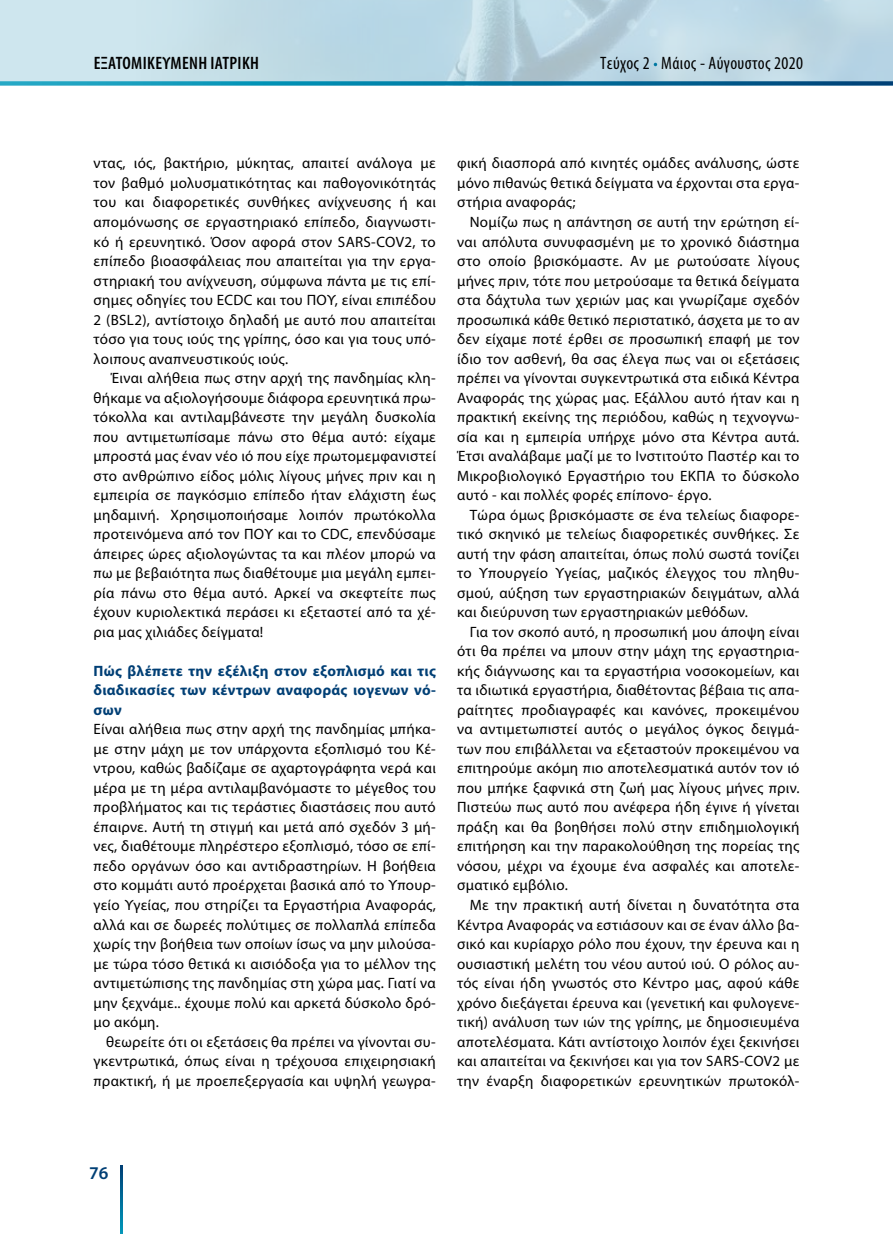
<style>
.page{position:relative;width:893px;height:1234px;background:#fff}
.page>*{position:absolute;margin:0;border:0;box-sizing:border-box;transform-origin:0 0}
.t1{font:condensed 18px "Myriad Pro";letter-spacing:.02em;color:#000}
.t2{font:600 condensed 18px "Myriad Pro";letter-spacing:.02em;color:#000}
.t3{font:600 18px "Myriad Pro";color:#003f75}
.t4{font:15px/19.5px "Myriad Pro";letter-spacing:.02em;color:#000;text-align:justify}
.t5{font:700 15px/19.5px "Myriad Pro";letter-spacing:.02em;color:#003f75;text-align:justify}
.s1{color:#fff}
</style>
<div class="page">
<svg style="left:0;top:81px;width:893px;height:4px;background:#137fa6"></svg>
<svg style="left:121px;top:1165px;width:2px;height:68px"></svg>
<p class="t2" style="left:94px;top:52px;width:165px">ΕΞΑΤΟΜΙΚΕΥΜΈΝΗ ΙΑΤΡΙΚΉ</p>
<p class="t1" style="left:600px;top:52px;width:204px">Τεύχος 2 <span class="s1">•</span> Μάιος - Αύγουστος 2020</p>
<p class="t4" style="left:94px;top:153px;width:344px">ντας, ιός, βακτήριο, μύκητας, απαιτεί ανάλογα με τον βαθμό μολυσματικότητας και παθογονικότητάς του και διαφορετικές συνθήκες ανίχνευσης ή και απομόνωσης σε εργαστηριακό επίπεδο, διαγνωστι&shy;κό ή ερευνητικό. Όσον αφορά στον SARS-COV2, το επίπεδο βιοασφάλειας που απαιτείται για την εργα&shy;στηριακή του ανίχνευση, σύμφωνα πάντα με τις επί&shy;σημες οδηγίες του ECDC και του ΠΟΥ, είναι επιπέδου 2 (BSL2), αντίστοιχο δηλαδή με αυτό που απαιτείται τόσο για τους ιούς της γρίπης, όσο και για τους υπό&shy;λοιπους αναπνευστικούς ιούς.</p>
<p class="t4" style="left:94px;top:368px;width:344px;text-indent:17px">Έιναι αλήθεια πως στην αρχή της πανδημίας κλη&shy;θήκαμε να αξιολογήσουμε διάφορα ερευνητικά πρω&shy;τόκολλα και αντιλαμβάνεστε την μεγάλη δυσκολία που αντιμετωπίσαμε πάνω στο θέμα αυτό: είχαμε μπροστά μας έναν νέο ιό που είχε πρωτομεμφανιστεί στο ανθρώπινο είδος μόλις λίγους μήνες πριν και η εμπειρία σε παγκόσμιο επίπεδο ήταν ελάχιστη έως μηδαμινή. Χρησιμοποιήσαμε λοιπόν πρωτόκολλα προτεινόμενα από τον ΠΟΥ και το CDC, επενδύσαμε άπειρες ώρες αξιολογώντας τα και πλέον μπορώ να πω με βεβαιότητα πως διαθέτουμε μια μεγάλη εμπει&shy;ρία πάνω στο θέμα αυτό. Αρκεί να σκεφτείτε πως έχουν κυριολεκτικά περάσει κι εξεταστεί από τα χέ&shy;ρια μας χιλιάδες δείγματα!</p>
<p class="t5" style="left:94px;top:660px;width:344px">Πώς βλέπετε την εξέλιξη στον εξοπλισμό και τις διαδικασίες των κέντρων αναφοράς ιογενων νό&shy;σων</p>
<p class="t4" style="left:94px;top:719px;width:344px">Είναι αλήθεια πως στην αρχή της πανδημίας μπήκα&shy;με στην μάχη με τον υπάρχοντα εξοπλισμό του Κέ&shy;ντρου, καθώς βαδίζαμε σε αχαρτογράφητα νερά και μέρα με τη μέρα αντιλαμβανόμαστε το μέγεθος του προβλήματος και τις τεράστιες διαστάσεις που αυτό έπαιρνε. Αυτή τη στιγμή και μετά από σχεδόν 3 μή&shy;νες, διαθέτουμε πληρέστερο εξοπλισμό, τόσο σε επί&shy;πεδο οργάνων όσο και αντιδραστηρίων. Η βοήθεια στο κομμάτι αυτό προέρχεται βασικά από το Υπουρ&shy;γείο Υγείας, που στηρίζει τα Εργαστήρια Αναφοράς, αλλά και σε δωρεές πολύτιμες σε πολλαπλά επίπεδα χωρίς την βοήθεια των οποίων ίσως να μην μιλούσα&shy;με τώρα τόσο θετικά κι αισιόδοξα για το μέλλον της αντιμετώπισης της πανδημίας στη χώρα μας. Γιατί να μην ξεχνάμε.. έχουμε πολύ και αρκετά δύσκολο δρό&shy;μο ακόμη.</p>
<p class="t4" style="left:94px;top:1031px;width:344px;text-indent:13px">θεωρείτε ότι οι εξετάσεις θα πρέπει να γίνονται συ&shy;γκεντρωτικά, όπως είναι η τρέχουσα επιχειρησιακή πρακτική, ή με προεπεξεργασία και υψηλή γεωγρα-</p>
<p class="t4" style="left:457px;top:153px;width:344px">φική διασπορά από κινητές ομάδες ανάλυσης, ώστε μόνο πιθανώς θετικά δείγματα να έρχονται στα εργα&shy;στήρια αναφοράς;</p>
<p class="t4" style="left:457px;top:212px;width:344px;text-indent:13px">Νομίζω πως η απάντηση σε αυτή την ερώτηση εί&shy;ναι απόλυτα συνυφασμένη με το χρονικό διάστημα στο οποίο βρισκόμαστε. Αν με ρωτούσατε λίγους μήνες πριν, τότε που μετρούσαμε τα θετικά δείγματα στα δάχτυλα των χεριών μας και γνωρίζαμε σχεδόν προσωπικά κάθε θετικό περιστατικό, άσχετα με το αν δεν είχαμε ποτέ έρθει σε προσωπική επαφή με τον ίδιο τον ασθενή, θα σας έλεγα πως ναι οι εξετάσεις πρέπει να γίνονται συγκεντρωτικά στα ειδικά Κέντρα Αναφοράς της χώρας μας. Εξάλλου αυτό ήταν και η πρακτική εκείνης της περιόδου, καθώς η τεχνογνω&shy;σία και η εμπειρία υπήρχε μόνο στα Κέντρα αυτά.<br>Έτσι αναλάβαμε μαζί με το Ινστιτούτο Παστέρ και το Μικροβιολογικό Εργαστήριο του ΕΚΠΑ το δύσκολο αυτό - και πολλές φορές επίπονο- έργο.</p>
<p class="t4" style="left:457px;top:504px;width:344px;text-indent:13px">Τώρα όμως βρισκόμαστε σε ένα τελείως διαφορε&shy;τικό σκηνικό με τελείως διαφορετικές συνθήκες. Σε αυτή την φάση απαιτείται, όπως πολύ σωστά τονίζει το Υπουργείο Υγείας, μαζικός έλεγχος του πληθυ&shy;σμού, αύξηση των εργαστηριακών δειγμάτων, αλλά και διεύρυνση των εργαστηριακών μεθόδων.</p>
<p class="t4" style="left:457px;top:621px;width:344px;text-indent:13px">Για τον σκοπό αυτό, η προσωπική μου άποψη είναι ότι θα πρέπει να μπουν στην μάχη της εργαστηρια&shy;κής διάγνωσης και τα εργαστήρια νοσοκομείων, και τα ιδιωτικά εργαστήρια, διαθέτοντας βέβαια τις απα&shy;ραίτητες προδιαγραφές και κανόνες, προκειμένου να αντιμετωπιστεί αυτός ο μεγάλος όγκος δειγμά&shy;των που επιβάλλεται να εξεταστούν προκειμένου να επιτηρούμε ακόμη πιο αποτελεσματικά αυτόν τον ιό που μπήκε ξαφνικά στη ζωή μας λίγους μήνες πριν.<br>Πιστεύω πως αυτό που ανέφερα ήδη έγινε ή γίνεται πράξη και θα βοηθήσει πολύ στην επιδημιολογική επιτήρηση και την παρακολούθηση της πορείας της νόσου, μέχρι να έχουμε ένα ασφαλές και αποτελε&shy;σματικό εμβόλιο.</p>
<p class="t4" style="left:457px;top:894px;width:344px;text-indent:13px">Με την πρακτική αυτή δίνεται η δυνατότητα στα Κέντρα Αναφοράς να εστιάσουν και σε έναν άλλο βα&shy;σικό και κυρίαρχο ρόλο που έχουν, την έρευνα και η ουσιαστική μελέτη του νέου αυτού ιού. Ο ρόλος αυ&shy;τός είναι ήδη γνωστός στο Κέντρο μας, αφού κάθε χρόνο διεξάγεται έρευνα και (γενετική και φυλογενε&shy;τική) ανάλυση των ιών της γρίπης, με δημοσιευμένα αποτελέσματα. Κάτι αντίστοιχο λοιπόν έχει ξεκινήσει και απαιτείται να ξεκινήσει και για τον SARS-COV2 με την έναρξη διαφορετικών ερευνητικών πρωτοκόλ-</p>
<p class="t3" style="left:89px;top:1161px;width:21px">76</p>
</div>
